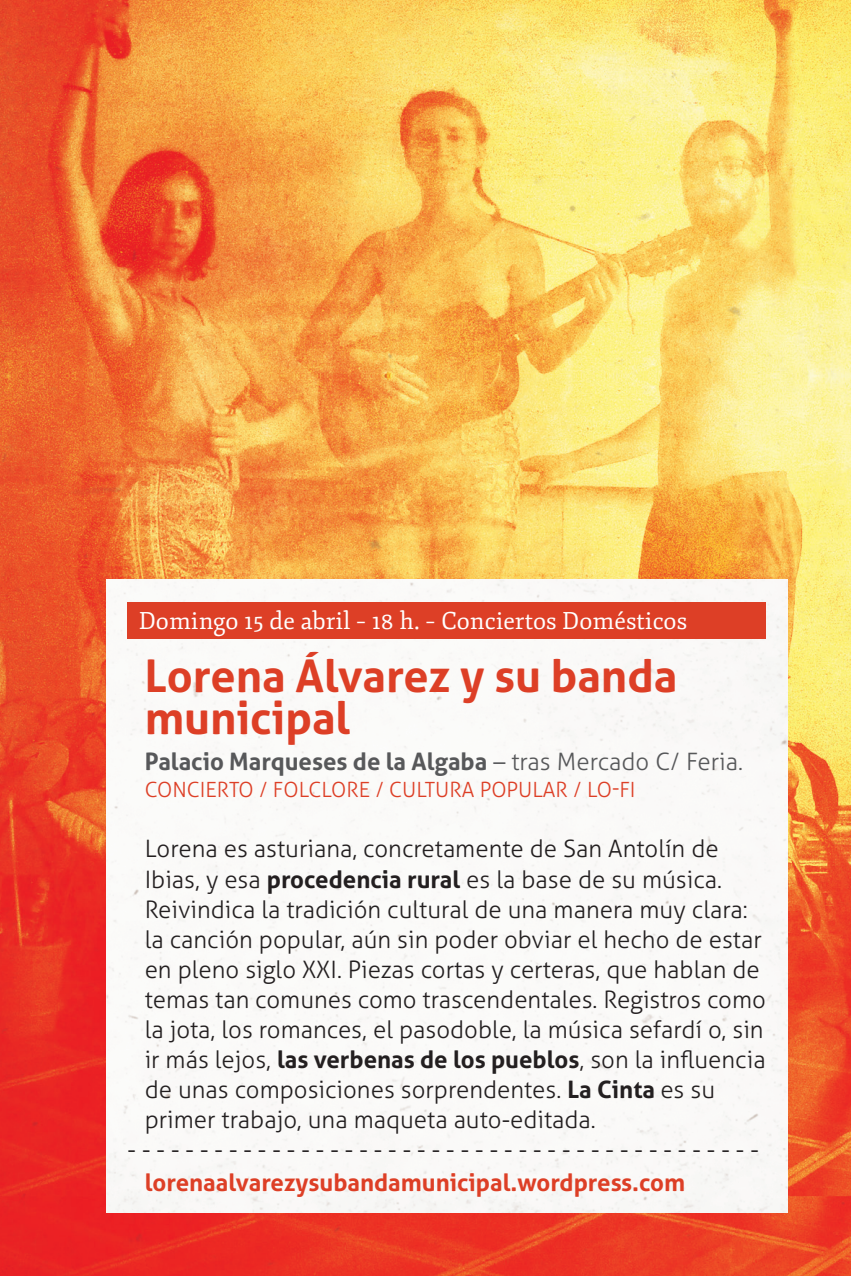
<style>
.page{position:relative;width:851px;height:1276px;background:#fff}
.page>*{position:absolute;margin:0;border:0;box-sizing:border-box;transform-origin:0 0}
.CUERPO_TEXTO_2{font:700 45px/42px "Aller";color:#dd3f26}
.CUERPO_TEXTO_2-2{font:300 24px/30px "Aller";color:#231f20}
.CUERPO_TEXTO_2-3{font:700 24px "Aller";color:#57585a}
.CUERPO_TEXTO_2-4{font:700 24px "Aller";color:#dd3f26}
.t1{font:24px "Fjord One";color:#fff}
.CUERPO_TEXTO_2-5{font:300 21px "Aller";color:#dd3f26}
.s1{font-weight:300}
.s2{font-weight:700}
</style>
<div class="page">
<img style="left:0;top:0;width:850px;height:1276px">
<img style="left:106px;top:579px;width:681px;height:633px">
<div style="left:128px;top:602px;width:637px;height:36px;background:#dd3f26"></div>
<p class="t1" style="left:139px;top:606px;width:550px">Domingo 15 de abril – 18 h. – Conciertos Domésticos</p>
<p class="CUERPO_TEXTO_2" style="left:145px;top:655px;width:534px">Lorena Álvarez y su banda municipal</p>
<p class="CUERPO_TEXTO_2-3" style="left:145px;top:747px;width:600px">Palacio Marqueses de la Algaba <span class="s1">– tras Mercado C/ Feria.</span></p>
<p class="CUERPO_TEXTO_2-5" style="left:145px;top:777px;width:492px">CONCIERTO / FOLCLORE / CULTURA POPULAR / LO-FI</p>
<p class="CUERPO_TEXTO_2-2" style="left:145px;top:834px;width:622px">Lorena es asturiana, concretamente de San Antolín de Ibias, y esa <span class="s2">procedencia rural</span> es la base de su música.<br>Reivindica la tradición cultural de una manera muy clara: la canción popular, aún sin poder obviar el hecho de estar en pleno siglo XXI. Piezas cortas y certeras, que hablan de temas tan comunes como trascendentales. Registros como la jota, los romances, el pasodoble, la música sefardí o, sin ir más lejos, <span class="s2">las verbenas de los pueblos</span>, son la influencia de unas composiciones sorprendentes. <span class="s2">La Cinta</span> es su primer trabajo, una maqueta auto-editada.</p>
<p class="CUERPO_TEXTO_2-2" style="left:128px;top:1134px;width:632px">- - - - - - - - - - - - - - - - - - - - - - - - - - - - - - - - - - - - - - - - - - - -</p>
<p class="CUERPO_TEXTO_2-4" style="left:145px;top:1167px;width:542px">lorenaalvarezysubandamunicipal.wordpress.com</p>
</div>
